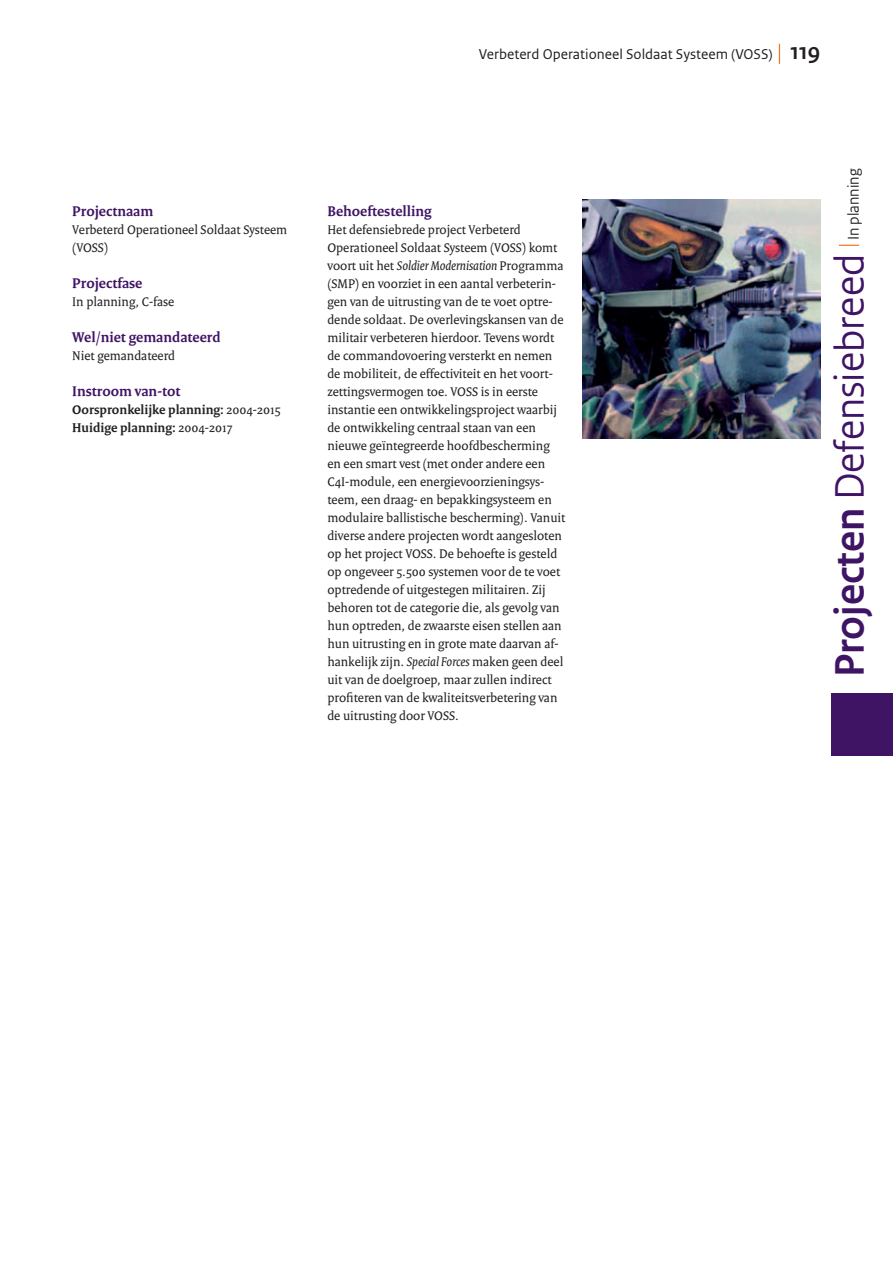
<style>
.page{position:relative;width:893px;height:1263px;background:#fff}
.page>*{position:absolute;margin:0;border:0;box-sizing:border-box;transform-origin:0 0}
.t1{font:43.5px "Rijksoverheid Sans Heading";color:#3f1464}
.t2{font:16.5px "Rijksoverheid Sans Heading";color:#231f20}
.t3{font:700 15px "Rijksoverheid Serif";color:#3f1464}
.t4{font:15px "Rijksoverheid Sans Text";color:#231f20}
.t5{font:13.5px/18px "Rijksoverheid Serif";color:#231f20}
.t6{font:700 13.5px/18px "Rijksoverheid Serif";color:#231f20}
.s1{font-family:"Rijksoverheid Sans Heading";font-weight:700;font-size:24px}
.s2{font-weight:400}
.s3{font-style:italic}
.s4{font-weight:700}
</style>
<div class="page">
<div style="left:831px;top:694px;width:62px;height:62px;background:#3f1464"></div>
<svg style="left:839px;top:245px;width:20px;height:1px"></svg>
<img style="left:583px;top:200px;width:238px;height:238px">
<svg style="left:779px;top:44px;width:1px;height:20px"></svg>
<p class="t4" style="left:479px;top:46px;width:343px">Verbeterd Operationeel Soldaat Systeem (VOSS) <span class="s1">119</span></p>
<p class="t3" style="left:72px;top:202px;width:83px">Projectnaam</p>
<p class="t5" style="left:72px;top:221px;width:216px">Verbeterd Operationeel Soldaat Systeem (VOSS)</p>
<p class="t3" style="left:72px;top:274px;width:72px">Projectfase</p>
<p class="t5" style="left:72px;top:293px;width:104px">In planning, C-fase</p>
<p class="t3" style="left:72px;top:328px;width:150px">Wel/niet gemandateerd</p>
<p class="t5" style="left:72px;top:347px;width:104px">Niet gemandateerd</p>
<p class="t3" style="left:72px;top:382px;width:110px">Instroom van-tot</p>
<p class="t6" style="left:72px;top:401px;width:210px">Oorspronkelijke planning: <span class="s2">2004-2015<br></span>Huidige planning: <span class="s2">2004-2017</span></p>
<p class="t3" style="left:327px;top:202px;width:106px">Behoeftestelling</p>
<p class="t5" style="left:327px;top:221px;width:239px">Het defensiebrede project Verbeterd Operationeel Soldaat Systeem (VOSS) komt voort uit het <span class="s3">Soldier Modernisation</span> Programma (SMP) en voorziet in een aantal verbeterin&shy;gen van de uitrusting van de te voet optre&shy;dende soldaat. De overlevingskansen van de militair verbeteren hierdoor. Tevens wordt de commandovoering versterkt en nemen de mobiliteit, de effectiviteit en het voort&shy;zettingsvermogen toe. VOSS is in eerste instantie een ontwikkelingsproject waarbij de ontwikkeling centraal staan van een nieuwe geïntegreerde hoofdbescherming en een smart vest (met onder andere een C4I-module, een energievoorzieningsys&shy;teem, een draag- en bepakkingsysteem en modulaire ballistische bescherming). Vanuit diverse andere projecten wordt aangesloten op het project VOSS. De behoefte is gesteld op ongeveer 5.500 systemen voor de te voet optredende of uitgestegen militairen. Zij behoren tot de categorie die, als gevolg van hun optreden, de zwaarste eisen stellen aan hun uitrusting en in grote mate daarvan af&shy;hankelijk zijn. <span class="s3">Special Forces</span> maken geen deel uit van de doelgroep, maar zullen indirect profiteren van de kwaliteitsverbetering van de uitrusting door VOSS.</p>
<p class="t2" style="left:844px;top:240px;width:73px;rotate:-90deg">In planning</p>
<h1 class="t1" style="left:825px;top:677px;width:425px;rotate:-90deg"><span class="s4">Projecten</span> Defensiebreed</h1>
</div>
